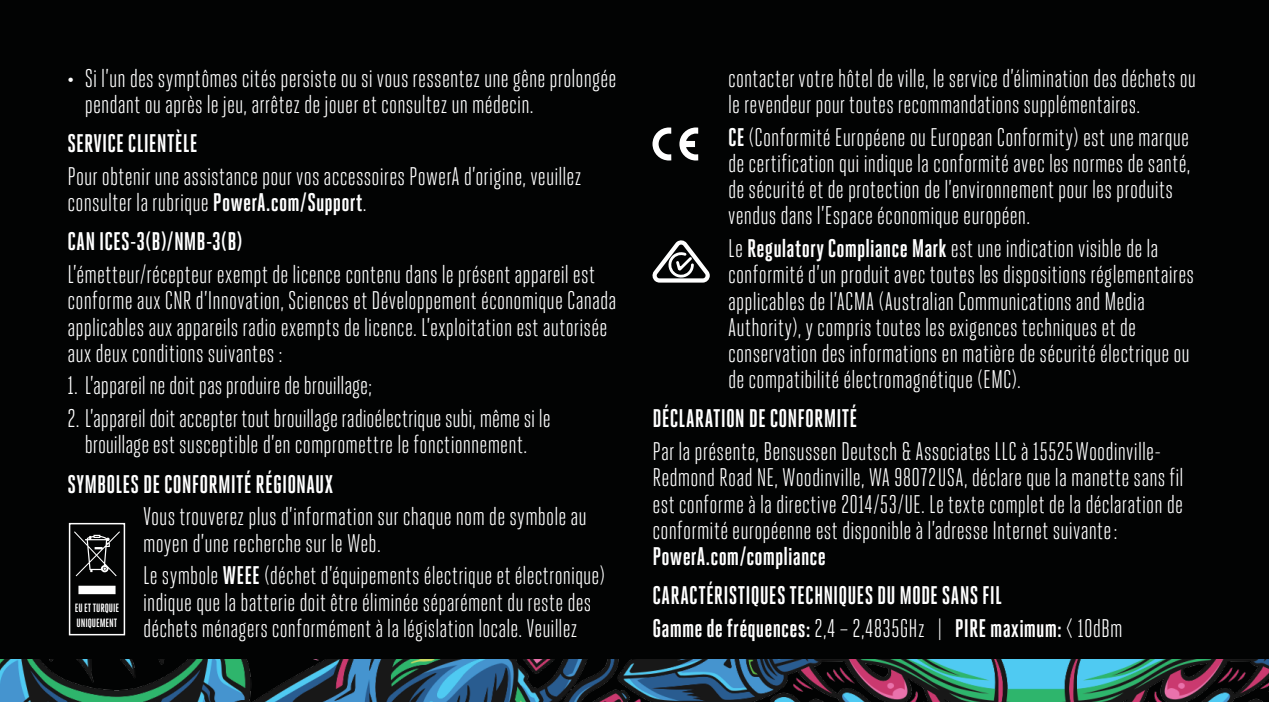
<style>
.page{position:relative;width:1269px;height:702px;background:#020303}
.page>*{position:absolute;margin:0;border:0;box-sizing:border-box;transform-origin:0 0}
.t1{font:25.5px/26.1px "Heroic Condensed";letter-spacing:.005em;color:#fff}
.t2{font:700 25.5px/39.3px "Heroic Condensed";letter-spacing:.005em;color:#fff}
.t3{font:700 12px/15px "Heroic Condensed";letter-spacing:-.005em;color:#fff}
.s1{font-weight:700}
.s2{font-weight:400}
</style>
<div class="page">
<svg style="left:653px;top:128px;width:18px;height:33px"></svg>
<svg style="left:679px;top:127px;width:19px;height:34px"></svg>
<svg style="left:652px;top:240px;width:58px;height:43px"></svg>
<svg style="left:74px;top:531px;width:46px;height:63px"></svg>
<div style="left:69px;top:523px;width:56px;height:112px;border:2px solid #fff"></div>
<img style="left:0;top:660px;width:1269px;height:42px">
<p class="t1" style="left:85px;top:65px;width:533px;text-indent:-17px">• Si l’un des symptômes cités persiste ou si vous ressentez une gêne prolongée pendant ou après le jeu, arrêtez de jouer et consultez un médecin.</p>
<p class="t2" style="left:68px;top:124px;width:132px">SERVICE CLIENTÈLE</p>
<p class="t1" style="left:68px;top:163px;width:515px">Pour obtenir une assistance pour vos accessoires PowerA d’origine, veuillez consulter la rubrique <span class="s1">PowerA.com/Support</span>.</p>
<p class="t2" style="left:68px;top:222px;width:177px">CAN ICES-3(B)/NMB-3(B)</p>
<p class="t1" style="left:68px;top:261px;width:550px">L’émetteur/récepteur exempt de licence contenu dans le présent appareil est conforme aux CNR d’Innovation, Sciences et Développement économique Canada applicables aux appareils radio exempts de licence. L’exploitation est autorisée aux deux conditions suivantes :</p>
<p class="t1" style="left:68px;top:373px;width:306px">1. L’appareil ne doit pas produire de brouillage;</p>
<p class="t1" style="left:68px;top:405px;width:485px;text-align:center">2. L’appareil doit accepter tout brouillage radioélectrique subi, même si le brouillage est susceptible d’en compromettre le fonctionnement.</p>
<p class="t2" style="left:68px;top:464px;width:267px">SYMBOLES DE CONFORMITÉ RÉGIONAUX</p>
<p class="t1" style="left:143px;top:504px;width:445px">Vous trouverez plus d’information sur chaque nom de symbole au moyen d’une recherche sur le Web.</p>
<p class="t1" style="left:143px;top:563px;width:464px">Le symbole <span class="s1">WEEE</span> (déchet d’équipements électrique et électronique) indique que la batterie doit être éliminée séparément du reste des déchets ménagers conformément à la législation locale. Veuillez</p>
<p class="t3" style="left:75px;top:600px;width:46px">EU ET TURQUIE<br>UNIQUEMENT</p>
<p class="t1" style="left:728px;top:65px;width:469px">contacter votre hôtel de ville, le service d’élimination des déchets ou le revendeur pour toutes recommandations supplémentaires.</p>
<p class="t1" style="left:728px;top:124px;width:464px"><span class="s1">CE</span> (Conformité Européene ou European Conformity) est une marque de certification qui indique la conformité avec les normes de santé, de sécurité et de protection de l’environnement pour les produits vendus dans l’Espace économique européen.</p>
<p class="t1" style="left:728px;top:235px;width:468px">Le <span class="s1">Regulatory Compliance Mark</span> est une indication visible de la conformité d’un produit avec toutes les dispositions réglementaires applicables de l’ACMA (Australian Communications and Media Authority), y compris toutes les exigences techniques et de conservation des informations en matière de sécurité électrique ou de compatibilité électromagnétique (EMC).</p>
<p class="t2" style="left:652px;top:399px;width:206px">DÉCLARATION DE CONFORMITÉ</p>
<p class="t1" style="left:652px;top:438px;width:533px">Par la présente, Bensussen Deutsch &amp; Associates LLC à 15525 Woodinville-Redmond Road NE, Woodinville, WA 98072 USA, déclare que la manette sans fil est conforme à la directive 2014/53/UE. Le texte complet de la déclaration de conformité européenne est disponible à l’adresse Internet suivante :</p>
<p class="t2" style="left:652px;top:537px;width:351px">PowerA.com/compliance<br>CARACTÉRISTIQUES TECHNIQUES DU MODE SANS FIL</p>
<p class="t2" style="left:652px;top:609px;width:472px">Gamme de fréquences: <span class="s2">2,4 – 2,4835GHz |</span> PIRE maximum: <span class="s2">&lt; 10dBm</span></p>
</div>
